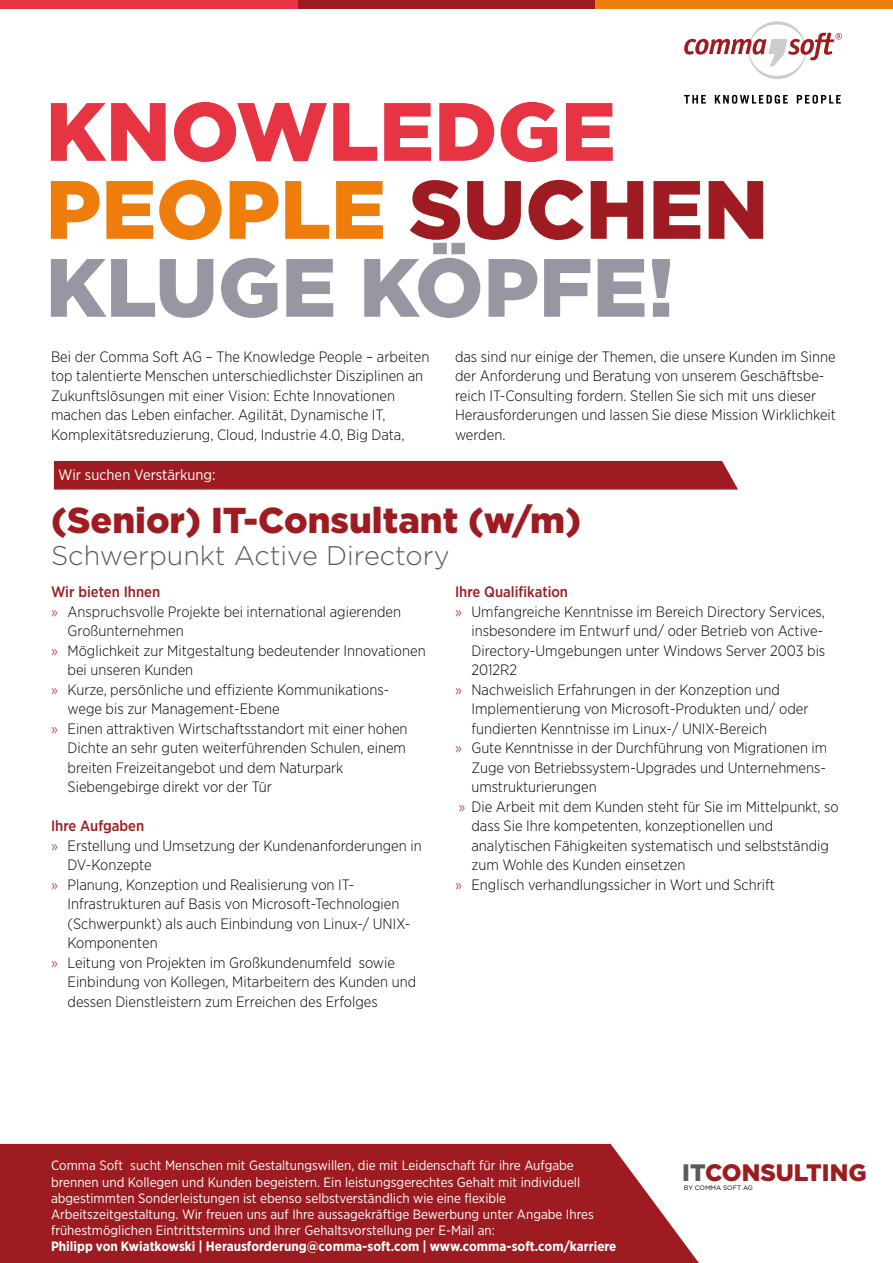
<style>
.page{position:relative;width:893px;height:1263px;background:#fff}
.page>*{position:absolute;margin:0;border:0;box-sizing:border-box;transform-origin:0 0}
.t1{font:900 82.5px/78px "Gotham";color:#9796a2}
.t2{font:900 36px "Gotham";color:#9e1c21}
.t3{font:300 27px "Gotham";color:#575c60}
.t4{font:900 23.85px "Gotham";color:#9e1c21}
.t5{font:300 15px/19.5px "Gotham Narrow";color:#000}
.t6{font:500 15px "Gotham Narrow";color:#9e1c21}
.t7{font:15px "Gotham Narrow";color:#fff}
.t8{font:13.5px/16.2px "Gotham Narrow";color:#fff}
.t9{font:700 13.5px "Gotham Narrow";color:#fff}
.t10{font:6.45px "Gotham";color:#000}
.s1{color:#e73443}
.s2{color:#ee7d0b}
.s3{color:#9e1c21}
.s4{color:#575c60}
</style>
<div class="page">
<div style="left:0;top:1144px;width:699px;height:119px;background:#9e1c21"></div>
<div style="left:0;top:0;width:298px;height:9px;background:#e73443"></div>
<div style="left:298px;top:0;width:297px;height:9px;background:#9e1c21"></div>
<div style="left:595px;top:0;width:298px;height:9px;background:#ee7d0b"></div>
<svg style="left:684px;top:95px;width:22px;height:9px"></svg>
<svg style="left:715px;top:95px;width:73px;height:9px"></svg>
<svg style="left:797px;top:95px;width:44px;height:9px"></svg>
<svg style="left:684px;top:21px;width:158px;height:58px"></svg>
<div style="left:54px;top:461px;width:684px;height:29px;background:#9e1c21"></div>
<h1 class="t1" style="left:46px;top:92px;width:724px"><span class="s1">KNOWLEDGE<br></span><span class="s2">PEOPLE</span> <span class="s3">SUCHEN<br></span>KLUGE KÖPFE!</h1>
<p class="t5" style="left:51px;top:346px;width:380px">Bei der Comma Soft AG – The Knowledge People – arbeiten top talentierte Menschen unterschiedlichster Disziplinen an Zukunftslösungen mit einer Vision: Echte Innovationen machen das Leben einfacher. Agilität, Dynamische IT, Komplexitätsreduzierung, Cloud, Industrie 4.0, Big Data,</p>
<p class="t5" style="left:455px;top:346px;width:382px">das sind nur einige der Themen, die unsere Kunden im Sinne der Anforderung und Beratung von unserem Geschäftsbe&shy;reich IT-Consulting fordern. Stellen Sie sich mit uns dieser Herausforderungen und lassen Sie diese Mission Wirklichkeit werden.</p>
<p class="t7" style="left:58px;top:465px;width:159px">Wir suchen Verstärkung:</p>
<h2 class="t2" style="left:51px;top:495px;width:532px">(Senior) IT-Consultant (w/m)</h2>
<h3 class="t3" style="left:51px;top:539px;width:400px">Schwerpunkt Active Directory</h3>
<p class="t6" style="left:51px;top:582px;width:111px">Wir bieten Ihnen</p>
<p class="t5" style="left:51px;top:601px;width:352px"><span class="s3">»</span> Anspruchsvolle Projekte bei international agierenden</p>
<p class="t5" style="left:68px;top:621px;width:118px">Großunternehmen</p>
<p class="t5" style="left:51px;top:640px;width:376px"><span class="s3">»</span> Möglichkeit zur Mitgestaltung bedeutender Innovationen</p>
<p class="t5" style="left:68px;top:660px;width:127px">bei unseren Kunden</p>
<p class="t5" style="left:51px;top:679px;width:340px"><span class="s3">»</span> Kurze, persönliche und effiziente Kommunikations-</p>
<p class="t5" style="left:68px;top:699px;width:214px">wege bis zur Management-Ebene</p>
<p class="t5" style="left:51px;top:718px;width:358px"><span class="s3">»</span> Einen attraktiven Wirtschaftsstandort mit einer hohen</p>
<p class="t5" style="left:68px;top:738px;width:340px">Dichte an sehr guten weiterführenden Schulen, einem</p>
<p class="t5" style="left:68px;top:757px;width:277px">breiten Freizeitangebot und dem Naturpark</p>
<p class="t5" style="left:68px;top:777px;width:206px">Siebengebirge direkt vor der Tür</p>
<p class="t6" style="left:51px;top:816px;width:95px">Ihre Aufgaben</p>
<p class="t5" style="left:51px;top:835px;width:372px"><span class="s3">»</span> Erstellung und Umsetzung der Kundenanforderungen in</p>
<p class="t5" style="left:68px;top:855px;width:86px">DV-Konzepte</p>
<p class="t5" style="left:51px;top:874px;width:305px"><span class="s3">»</span> Planung, Konzeption und Realisierung von IT-</p>
<p class="t5" style="left:68px;top:894px;width:333px">Infrastrukturen auf Basis von Microsoft-Technologien</p>
<p class="t5" style="left:68px;top:913px;width:344px">(Schwerpunkt) als auch Einbindung von Linux-/ UNIX-</p>
<p class="t5" style="left:68px;top:933px;width:92px">Komponenten</p>
<p class="t5" style="left:51px;top:952px;width:346px"><span class="s3">»</span> Leitung von Projekten im Großkundenumfeld sowie</p>
<p class="t5" style="left:68px;top:972px;width:350px">Einbindung von Kollegen, Mitarbeitern des Kunden und</p>
<p class="t5" style="left:68px;top:991px;width:312px">dessen Dienstleistern zum Erreichen des Erfolges</p>
<p class="t6" style="left:455px;top:582px;width:115px">Ihre Qualifikation</p>
<p class="t5" style="left:455px;top:601px;width:371px"><span class="s3">»</span> Umfangreiche Kenntnisse im Bereich Directory Services,</p>
<p class="t5" style="left:471px;top:621px;width:353px">insbesondere im Entwurf und/ oder Betrieb von Active-</p>
<p class="t5" style="left:471px;top:640px;width:355px">Directory-Umgebungen unter Windows Server 2003 bis</p>
<p class="t5" style="left:471px;top:660px;width:47px">2012R2</p>
<p class="t5" style="left:455px;top:679px;width:326px"><span class="s3">»</span> Nachweislich Erfahrungen in der Konzeption und</p>
<p class="t5" style="left:471px;top:699px;width:339px">Implementierung von Microsoft-Produkten und/ oder</p>
<p class="t5" style="left:471px;top:718px;width:297px">fundierten Kenntnisse im Linux-/ UNIX-Bereich</p>
<p class="t5" style="left:455px;top:738px;width:374px"><span class="s3">»</span> Gute Kenntnisse in der Durchführung von Migrationen im</p>
<p class="t5" style="left:471px;top:757px;width:356px">Zuge von Betriebssystem-Upgrades und Unternehmens-</p>
<p class="t5" style="left:471px;top:777px;width:127px">umstrukturierungen</p>
<p class="t5" style="left:459px;top:796px;width:382px"><span class="s3">»</span> Die Arbeit mit dem Kunden steht für Sie im Mittelpunkt, so</p>
<p class="t5" style="left:471px;top:816px;width:303px">dass Sie Ihre kompetenten, konzeptionellen und</p>
<p class="t5" style="left:471px;top:835px;width:359px">analytischen Fähigkeiten systematisch und selbstständig</p>
<p class="t5" style="left:471px;top:855px;width:215px">zum Wohle des Kunden einsetzen</p>
<p class="t5" style="left:455px;top:874px;width:321px"><span class="s3">»</span> Englisch verhandlungssicher in Wort und Schrift</p>
<p class="t8" style="left:51px;top:1157px;width:544px">Comma Soft sucht Menschen mit Gestaltungswillen, die mit Leidenschaft für ihre Aufgabe brennen und Kollegen und Kunden begeistern. Ein leistungsgerechtes Gehalt mit individuell abgestimmten Sonderleistungen ist ebenso selbstverständlich wie eine flexible Arbeitszeitgestaltung. Wir freuen uns auf Ihre aussagekräftige Bewerbung unter Angabe Ihres frühestmöglichen Eintrittstermins und Ihrer Gehaltsvorstellung per E-Mail an:</p>
<p class="t9" style="left:51px;top:1238px;width:567px">Philipp von Kwiatkowski | Herausforderung@comma-soft.com | www.comma-soft.com/karriere</p>
<h3 class="t4" style="left:682px;top:1156px;width:186px"><span class="s4">IT</span>CONSULTING</h3>
<p class="t10" style="left:684px;top:1183px;width:71px">BY COMMA SOFT AG</p>
</div>
